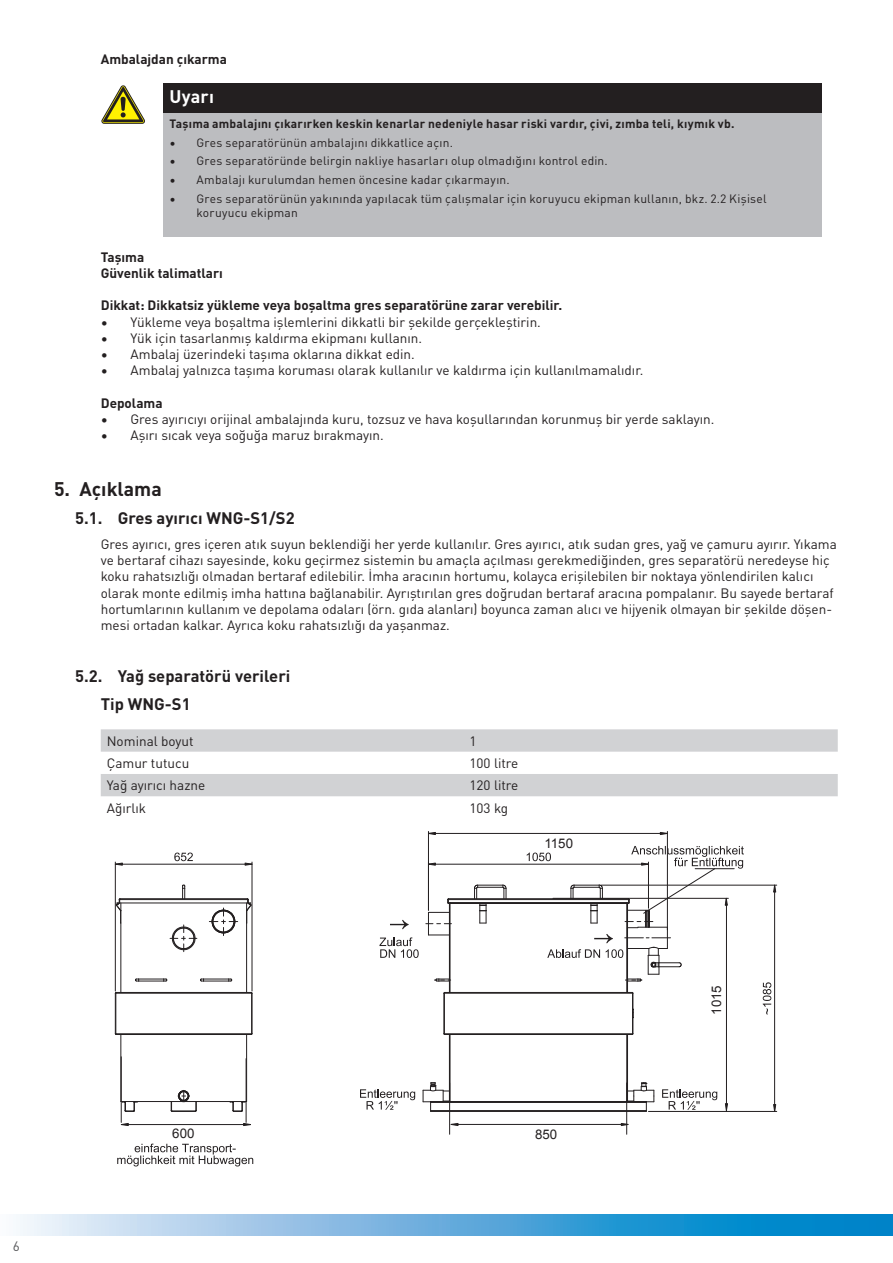
<style>
.page{position:relative;width:893px;height:1263px;background:#fff}
.page>*{position:absolute;margin:0;border:0;box-sizing:border-box;transform-origin:0 0}
.t1{font:700 19.5px "DIN Pro";color:#231f20}
.t2{font:700 18px "DIN Pro";letter-spacing:.015em;color:#fff}
.t3{font:700 16.5px/28.3px "DIN Pro";color:#231f20}
.t4{font:13.5px/16.2px "DIN Pro";color:#231f20}
.t5{font:700 13.5px/16.2px "DIN Pro";color:#231f20}
.t6{font:13.5px "DIN Pro";color:#57585a}
.t7{font:13.35px "Arial";color:#231f20}
.t8{font:12px/14.4px "DIN Pro";letter-spacing:.015em;color:#231f20}
.t9{font:700 12px "DIN Pro";letter-spacing:.02em;color:#231f20}
</style>
<div class="page">
<svg style="left:20px;top:1214px;width:873px;height:21px"></svg>
<div style="left:163px;top:83px;width:659px;height:30px;background:#231f20"></div>
<div style="left:163px;top:113px;width:659px;height:123px;background:#bcbdc0"></div>
<svg style="left:102px;top:86px;width:43px;height:38px"></svg>
<svg style="left:101px;top:729px;width:737px;height:67px;fill:#d1d2d4"></svg>
<hr style="left:116px;top:992px;width:135px;height:1px;background:#231f20">
<hr style="left:116px;top:993px;width:136px;height:1px;background:#231f20">
<hr style="left:116px;top:1033px;width:136px;height:1px;background:#231f20">
<hr style="left:251px;top:993px;width:1px;height:41px;background:#231f20">
<hr style="left:116px;top:1034px;width:135px;height:1px;background:#231f20">
<hr style="left:115px;top:993px;width:1px;height:41px;background:#231f20">
<hr style="left:252px;top:993px;width:1px;height:41px;background:#231f20">
<svg style="left:135px;top:978px;width:33px;height:4px"></svg>
<svg style="left:200px;top:978px;width:33px;height:4px"></svg>
<svg style="left:182px;top:884px;width:4px;height:14px"></svg>
<hr style="left:120px;top:899px;width:128px;height:1px;background:#231f20">
<hr style="left:120px;top:898px;width:127px;height:1px;background:#231f20">
<hr style="left:120px;top:902px;width:128px;height:1px;background:#231f20">
<svg style="left:116px;top:898px;width:6px;height:25px"></svg>
<svg style="left:245px;top:897px;width:7px;height:26px"></svg>
<hr style="left:246px;top:1034px;width:1px;height:67px;background:#231f20">
<hr style="left:246px;top:903px;width:1px;height:89px;background:#231f20">
<svg style="left:122px;top:1101px;width:16px;height:11px"></svg>
<hr style="left:137px;top:1101px;width:93px;height:1px;background:#231f20">
<svg style="left:230px;top:1101px;width:16px;height:11px"></svg>
<hr style="left:120px;top:903px;width:1px;height:89px;background:#231f20">
<hr style="left:120px;top:1034px;width:1px;height:67px;background:#231f20">
<hr style="left:443px;top:993px;width:1px;height:41px;background:#231f20">
<hr style="left:444px;top:1033px;width:188px;height:1px;background:#231f20">
<hr style="left:445px;top:1034px;width:187px;height:1px;background:#231f20">
<hr style="left:444px;top:993px;width:188px;height:1px;background:#231f20">
<hr style="left:444px;top:993px;width:1px;height:41px;background:#231f20">
<hr style="left:632px;top:993px;width:1px;height:41px;background:#231f20">
<hr style="left:445px;top:992px;width:187px;height:1px;background:#231f20">
<hr style="left:431px;top:1102px;width:215px;height:1px;background:#231f20">
<hr style="left:431px;top:1110px;width:215px;height:1px;background:#231f20">
<hr style="left:431px;top:1111px;width:215px;height:1px;background:#231f20">
<svg style="left:474px;top:884px;width:33px;height:39px"></svg>
<hr style="left:449px;top:903px;width:179px;height:1px;background:#231f20">
<hr style="left:448px;top:902px;width:181px;height:1px;background:#231f20">
<hr style="left:448px;top:899px;width:181px;height:1px;background:#231f20">
<hr style="left:449px;top:898px;width:179px;height:1px;background:#231f20">
<svg style="left:447px;top:898px;width:4px;height:6px"></svg>
<svg style="left:627px;top:1082px;width:27px;height:29px"></svg>
<svg style="left:423px;top:1082px;width:26px;height:29px"></svg>
<hr style="left:450px;top:1101px;width:177px;height:1px;background:#231f20">
<hr style="left:627px;top:1034px;width:1px;height:67px;background:#231f20">
<hr style="left:627px;top:903px;width:1px;height:89px;background:#231f20">
<hr style="left:449px;top:903px;width:1px;height:89px;background:#231f20">
<hr style="left:449px;top:1034px;width:1px;height:67px;background:#231f20">
<svg style="left:426px;top:912px;width:25px;height:23px"></svg>
<svg style="left:434px;top:978px;width:17px;height:4px"></svg>
<svg style="left:209px;top:908px;width:29px;height:27px"></svg>
<svg style="left:170px;top:1090px;width:27px;height:22px"></svg>
<svg style="left:170px;top:925px;width:27px;height:27px"></svg>
<svg style="left:390px;top:920px;width:19px;height:9px"></svg>
<svg style="left:662px;top:1089px;width:55px;height:21px"></svg>
<svg style="left:360px;top:1089px;width:55px;height:21px"></svg>
<svg style="left:117px;top:1143px;width:136px;height:23px"></svg>
<svg style="left:379px;top:937px;width:40px;height:21px"></svg>
<hr style="left:774px;top:885px;width:1px;height:226px;background:#231f20">
<hr style="left:428px;top:864px;width:220px;height:1px;background:#231f20">
<svg style="left:763px;top:982px;width:8px;height:32px"></svg>
<hr style="left:601px;top:885px;width:176px;height:1px;background:#231f20">
<hr style="left:648px;top:1111px;width:129px;height:1px;background:#231f20">
<hr style="left:428px;top:831px;width:1px;height:79px;background:#231f20">
<hr style="left:667px;top:831px;width:1px;height:99px;background:#231f20">
<hr style="left:428px;top:833px;width:239px;height:1px;background:#231f20">
<svg style="left:773px;top:885px;width:3px;height:7px"></svg>
<svg style="left:773px;top:1104px;width:3px;height:7px"></svg>
<svg style="left:429px;top:832px;width:7px;height:3px"></svg>
<svg style="left:660px;top:832px;width:7px;height:3px"></svg>
<svg style="left:174px;top:852px;width:19px;height:9px"></svg>
<hr style="left:252px;top:862px;width:1px;height:129px;background:#231f20">
<hr style="left:115px;top:862px;width:1px;height:129px;background:#231f20">
<hr style="left:115px;top:864px;width:137px;height:1px;background:#231f20">
<hr style="left:246px;top:1058px;width:1px;height:64px;background:#231f20">
<hr style="left:121px;top:1057px;width:1px;height:65px;background:#231f20">
<hr style="left:126px;top:1124px;width:125px;height:1px;background:#231f20">
<svg style="left:243px;top:1123px;width:8px;height:3px"></svg>
<svg style="left:121px;top:1123px;width:7px;height:3px"></svg>
<hr style="left:449px;top:1083px;width:1px;height:51px;background:#231f20">
<hr style="left:626px;top:1083px;width:1px;height:51px;background:#231f20">
<hr style="left:451px;top:1124px;width:176px;height:1px;background:#231f20">
<svg style="left:451px;top:1123px;width:7px;height:3px"></svg>
<svg style="left:621px;top:1123px;width:7px;height:3px"></svg>
<hr style="left:726px;top:898px;width:1px;height:213px;background:#231f20">
<svg style="left:527px;top:846px;width:217px;height:136px"></svg>
<svg style="left:725px;top:1103px;width:3px;height:8px"></svg>
<p class="t5" style="left:101px;top:50px;width:128px">Ambalajdan çıkarma</p>
<h2 class="t2" style="left:169px;top:82px;width:46px">Uyarı</h2>
<p class="t9" style="left:169px;top:114px;width:566px">Taşıma ambalajını çıkarırken keskin kenarlar nedeniyle hasar riski vardır, çivi, zımba teli, kıymık vb.</p>
<p class="t8" style="left:169px;top:134px;width:285px">• Gres separatörünün ambalajını dikkatlice açın.</p>
<p class="t8" style="left:169px;top:153px;width:440px">• Gres separatöründe belirgin nakliye hasarları olup olmadığını kontrol edin.</p>
<p class="t8" style="left:169px;top:172px;width:342px">• Ambalajı kurulumdan hemen öncesine kadar çıkarmayın.</p>
<p class="t8" style="left:196px;top:190px;width:572px;text-indent:-27px">• Gres separatörünün yakınında yapılacak tüm çalışmalar için koruyucu ekipman kullanın, bkz. 2.2 Kişisel koruyucu ekipman</p>
<p class="t5" style="left:101px;top:248px;width:124px">Taşıma<br>Güvenlik talimatları</p>
<p class="t5" style="left:101px;top:297px;width:463px">Dikkat: Dikkatsiz yükleme veya boşaltma gres separatörüne zarar verebilir.</p>
<p class="t4" style="left:101px;top:313px;width:442px">• Yükleme veya boşaltma işlemlerini dikkatli bir şekilde gerçekleştirin.</p>
<p class="t4" style="left:101px;top:329px;width:323px">• Yük için tasarlanmış kaldırma ekipmanı kullanın.</p>
<p class="t4" style="left:101px;top:345px;width:316px">• Ambalaj üzerindeki taşıma oklarına dikkat edin.</p>
<p class="t4" style="left:101px;top:361px;width:544px">• Ambalaj yalnızca taşıma koruması olarak kullanılır ve kaldırma için kullanılmamalıdır.</p>
<p class="t5" style="left:101px;top:394px;width:63px">Depolama</p>
<p class="t4" style="left:101px;top:410px;width:615px">• Gres ayırıcıyı orijinal ambalajında kuru, tozsuz ve hava koşullarından korunmuş bir yerde saklayın.</p>
<p class="t4" style="left:101px;top:426px;width:284px">• Aşırı sıcak veya soğuğa maruz bırakmayın.</p>
<h1 class="t1" style="left:54px;top:474px;width:109px">5. Açıklama</h1>
<p class="t3" style="left:75px;top:503px;width:221px">5.1. Gres ayırıcı WNG-S1/S2</p>
<p class="t4" style="left:101px;top:535px;width:737px">Gres ayırıcı, gres içeren atık suyun beklendiği her yerde kullanılır. Gres ayırıcı, atık sudan gres, yağ ve çamuru ayırır. Yıkama ve bertaraf cihazı sayesinde, koku geçirmez sistemin bu amaçla açılması gerekmediğinden, gres separatörü neredeyse hiç koku rahatsızlığı olmadan bertaraf edilebilir. İmha aracının hortumu, kolayca erişilebilen bir noktaya yönlendirilen kalıcı olarak monte edilmiş imha hattına bağlanabilir. Ayrıştırılan gres doğrudan bertaraf aracına pompalanır. Bu sayede bertaraf hortumlarının kullanım ve depolama odaları (örn. gıda alanları) boyunca zaman alıcı ve hijyenik olmayan bir şekilde döşen&shy;mesi ortadan kalkar. Ayrıca koku rahatsızlığı da yaşanmaz.</p>
<p class="t3" style="left:101px;top:661px;width:191px;text-indent:-26px">5.2. Yağ separatörü verileri<br>Tip WNG-S1</p>
<p class="t4" style="left:107px;top:732px;width:88px">Nominal boyut</p>
<p class="t4" style="left:469px;top:732px;width:9px">1</p>
<p class="t4" style="left:107px;top:754px;width:84px">Çamur tutucu</p>
<p class="t4" style="left:469px;top:754px;width:50px">100 litre</p>
<p class="t4" style="left:107px;top:776px;width:100px">Yağ ayırıcı hazne</p>
<p class="t4" style="left:469px;top:776px;width:50px">120 litre</p>
<p class="t4" style="left:107px;top:799px;width:41px">Ağırlık</p>
<p class="t4" style="left:469px;top:799px;width:40px">103 kg</p>
<p class="t7" style="left:544px;top:834px;width:30px">1150</p>
<p class="t6" style="left:13px;top:1236px;width:9px">6</p>
<p class="t7" style="left:172px;top:1124px;width:24px">600</p>
<p class="t7" style="left:535px;top:1125px;width:24px">850</p>
<p class="t7" style="left:708px;top:1015px;width:31px;rotate:-90deg">1015</p>
</div>
